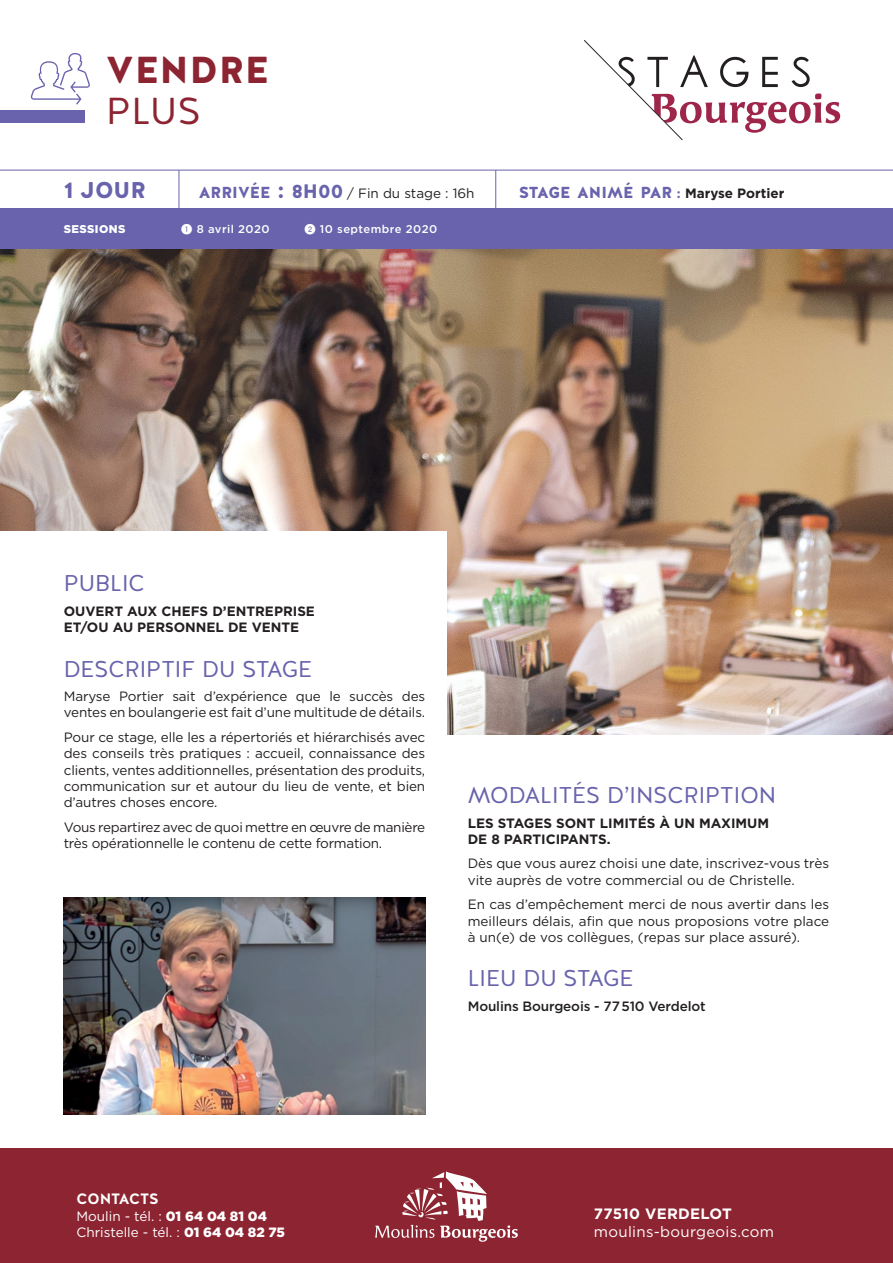
<style>
.page{position:relative;width:893px;height:1263px;background:#fff}
.page>*{position:absolute;margin:0;border:0;box-sizing:border-box;transform-origin:0 0}
.t1{font:900 37.5px/40.5px "Halis R";letter-spacing:.02em;color:#8d2431}
.t2{font:22.8px "Halis R";color:#6863ac}
.t3{font:900 22.8px "Halis R";color:#6863ac}
.t4{font:900 15.9px "Halis R";color:#6863ac}
.t5{font:15px "Gotham";letter-spacing:.02em;color:#fff}
.t6{font:700 15px "Gotham";letter-spacing:.02em;color:#fff}
.t7{font:700 15px "Halis R";letter-spacing:-.01em;color:#fff}
.t8{font:13.5px/16.2px "Gotham";letter-spacing:-.01em;color:#231f20}
.t9{font:700 13.5px/16.2px "Gotham";color:#231f20}
.t10{font:13.5px/16.2px "Gotham";color:#fff}
.t11{font:500 13.5px "Gotham";letter-spacing:-.01em;color:#231f20}
.t12{font:500 11.25px "Gotham";letter-spacing:.04em;color:#fff}
.t13{font:900 11.25px "Gotham";letter-spacing:.04em;color:#fff}
.s1{font-weight:400}
.s2{font-family:"Halis R";font-weight:900;font-size:15.9px;color:#6863ac}
.s3{font-family:"Halis R";font-weight:900;font-size:22.8px;color:#6863ac}
.s4{font-family:"Halis R";font-weight:900;font-size:19.5px;color:#6863ac}
.s5{font-size:13.5px}
.s6{font-family:"Gotham";font-weight:700;font-size:13.5px;color:#231f20}
.s7{font-family:"Numerics P04";font-weight:400}
.s8{font-weight:900}
</style>
<div class="page">
<div style="left:0;top:1148px;width:893px;height:115px;background:#8d2431"></div>
<svg style="left:375px;top:1171px;width:143px;height:71px"></svg>
<svg style="left:584px;top:40px;width:256px;height:100px"></svg>
<hr style="left:0;top:170px;width:893px;height:1px;background:#6863ac">
<div style="left:0;top:111px;width:85px;height:12px;background:#6863ac"></div>
<svg style="left:31px;top:53px;width:59px;height:52px"></svg>
<img style="left:0;top:249px;width:893px;height:486px">
<div style="left:0;top:531px;width:446px;height:530px;background:#fff"></div>
<div style="left:0;top:208px;width:893px;height:41px;background:#6863ac"></div>
<hr style="left:179px;top:170px;width:1px;height:38px;background:#6863ac">
<hr style="left:495px;top:170px;width:1px;height:38px;background:#6863ac">
<img style="left:64px;top:897px;width:361px;height:217px">
<p class="t1" style="left:106px;top:51px;width:164px">VENDRE<br><span class="s1">PLUS</span></p>
<p class="t3" style="left:64px;top:175px;width:84px">1 JOUR</p>
<p class="t8" style="left:199px;top:185px;width:277px"><span class="s2">ARRIVÉE</span> <span class="s3">:</span> <span class="s4">8H00</span> / Fin du stage : 16h</p>
<p class="t4" style="left:519px;top:182px;width:267px">STAGE ANIMÉ PAR <span class="s5">:</span> <span class="s6">Maryse Portier</span></p>
<p class="t13" style="left:64px;top:222px;width:63px">SESSIONS</p>
<p class="t12" style="left:181px;top:222px;width:90px"><span class="s7">1</span> 8 avril 2020</p>
<p class="t12" style="left:304px;top:222px;width:134px"><span class="s7">2</span> 10 septembre 2020</p>
<p class="t2" style="left:64px;top:569px;width:83px">PUBLIC</p>
<p class="t9" style="left:64px;top:603px;width:253px">OUVERT AUX CHEFS D’ENTREPRISE<br>ET/OU AU PERSONNEL DE VENTE</p>
<p class="t2" style="left:64px;top:654px;width:250px">DESCRIPTIF DU STAGE</p>
<p class="t8" style="left:64px;top:688px;width:363px">Maryse Portier sait d’expérience que le succès des ventes en boulangerie est fait d’une multitude de détails.</p>
<p class="t8" style="left:64px;top:729px;width:363px;text-align:justify">Pour ce stage, elle les a répertoriés et hiérarchisés avec des conseils très pratiques : accueil, connaissance des clients, ventes additionnelles, présentation des produits, communication sur et autour du lieu de vente, et bien d’autres choses encore.</p>
<p class="t8" style="left:64px;top:818px;width:363px">Vous repartirez avec de quoi mettre en œuvre de manière très opérationnelle le contenu de cette formation.</p>
<p class="t2" style="left:468px;top:780px;width:310px">MODALITÉS D’INSCRIPTION</p>
<p class="t9" style="left:468px;top:814px;width:303px">LES STAGES SONT LIMITÉS À UN MAXIMUM<br>DE 8 PARTICIPANTS.</p>
<p class="t8" style="left:468px;top:855px;width:363px">Dès que vous aurez choisi une date, inscrivez-vous très vite auprès de votre commercial ou de Christelle.</p>
<p class="t8" style="left:468px;top:896px;width:363px;text-align:justify">En cas d’empêchement merci de nous avertir dans les meilleurs délais, afin que nous proposions votre place à un(e) de vos collègues, (repas sur place assuré).</p>
<p class="t2" style="left:468px;top:963px;width:167px">LIEU DU STAGE</p>
<p class="t11" style="left:468px;top:997px;width:239px">Moulins Bourgeois - 77 510 Verdelot</p>
<p class="t7" style="left:77px;top:1189px;width:84px">CONTACTS</p>
<p class="t10" style="left:77px;top:1207px;width:210px">Moulin - tél. : <span class="s8">01 64 04 81 04<br></span>Christelle - tél. : <span class="s8">01 64 04 82 75</span></p>
<p class="t6" style="left:594px;top:1204px;width:139px">77510 VERDELOT</p>
<p class="t5" style="left:594px;top:1222px;width:182px">moulins-bourgeois.com</p>
</div>
